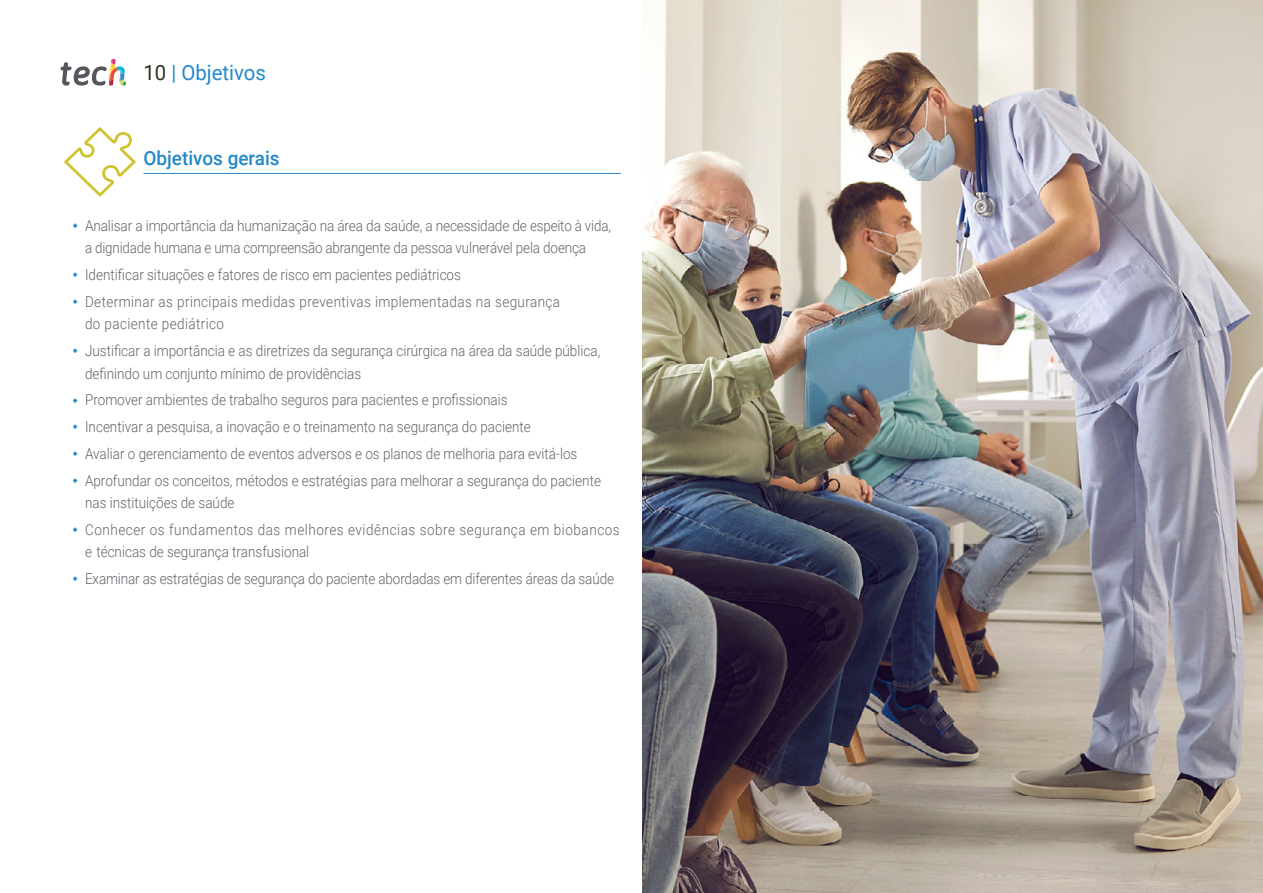
<style>
.page{position:relative;width:1263px;height:893px;background:#fff}
.page>*{position:absolute;margin:0;border:0;box-sizing:border-box;transform-origin:0 0}
.t1{font:21px "Roboto";color:#2488c9}
.t2{font:500 19.5px "Roboto";color:#2488c9}
.t3{font:300 15px/26.7px "Roboto";color:#61646a;scale:.9 1}
.t4{font:300 15px/22.5px "Roboto";color:#61646a;scale:.91 1}
.t5{font:300 15px/26.7px "Roboto";letter-spacing:.025em;color:#61646a;scale:.9 1}
.t6{font:300 15px/26.7px "Roboto";letter-spacing:.04em;color:#61646a;scale:.9 1}
.s1{color:#312e20}
</style>
<div class="page">
<hr style="left:144px;top:173px;width:477px;height:1px;background:#2488c9">
<svg style="left:64px;top:127px;width:72px;height:70px"></svg>
<svg style="left:61px;top:59px;width:65px;height:27px"></svg>
<img style="left:642px;top:0;width:621px;height:893px">
<h1 class="t1" style="left:144px;top:57px;width:124px"><span class="s1">10</span> | Objetivos</h1>
<h2 class="t2" style="left:144px;top:144px;width:138px">Objetivos gerais</h2>
<p class="t4" style="left:85px;top:214px;width:579px">Analisar a importância da humanização na área da saúde, a necessidade de espeito à vida, a dignidade humana e uma compreensão abrangente da pessoa vulnerável pela doença</p>
<p class="t5" style="left:85px;top:261px;width:529px">Identificar situações e fatores de risco em pacientes pediátricos<br>Determinar as principais medidas preventivas implementadas na segurança</p>
<p class="t3" style="left:85px;top:310px;width:574px">do paciente pediátrico<br>Justificar a importância e as diretrizes da segurança cirúrgica na área da saúde pública,</p>
<p class="t3" style="left:85px;top:359px;width:575px">definindo um conjunto mínimo de providências<br>Promover ambientes de trabalho seguros para pacientes e profissionais<br>Incentivar a pesquisa, a inovação e o treinamento na segurança do paciente<br>Avaliar o gerenciamento de eventos adversos e os planos de melhoria para evitá-los Aprofundar os conceitos, métodos e estratégias para melhorar a segurança do paciente</p>
<p class="t6" style="left:85px;top:489px;width:596px">nas instituições de saúde<br>Conhecer os fundamentos das melhores evidências sobre segurança em biobancos</p>
<p class="t3" style="left:85px;top:538px;width:589px">e técnicas de segurança transfusional<br>Examinar as estratégias de segurança do paciente abordadas em diferentes áreas da saúde</p>
</div>
